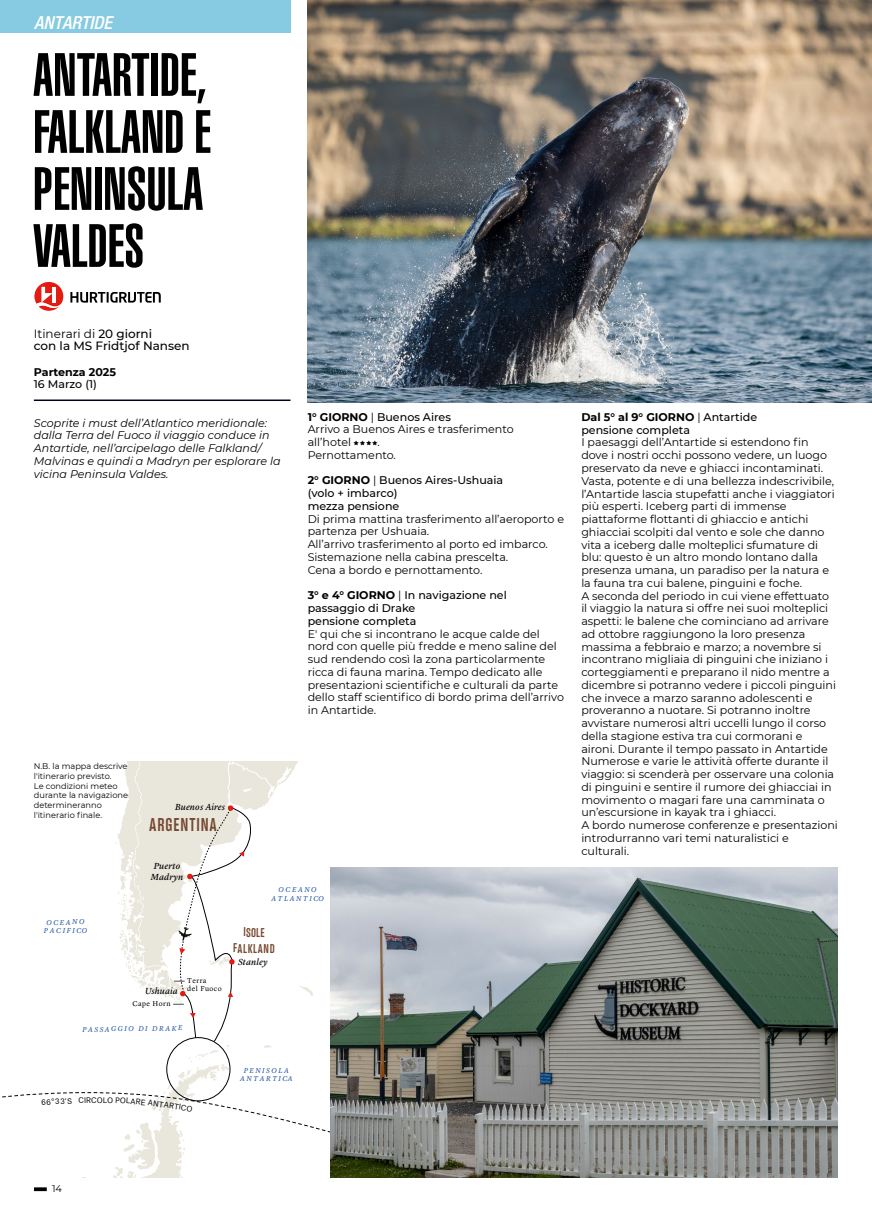
<style>
.page{position:relative;width:872px;height:1212px;background:#fff}
.page>*{position:absolute;margin:0;border:0;box-sizing:border-box;transform-origin:0 0}
.t1{font:60px/57px "Helvetica LT Std Ultra Comp";color:#000}
.t2{font:700 condensed 19.5px "Hurtigruten Display";letter-spacing:.045em;color:#764830}
.t3{font:italic 500 condensed 18px "Helvetica Neue LT Std";color:#fff}
.t4{font:700 condensed 13.35px/16px "Hurtigruten Display";color:#764830;text-align:center}
.t5{font:500 12px/12px "Montserrat";color:#000}
.t6{font:11.1px/12.8px "Montserrat";color:#000}
.t7{font:italic 11.1px/12.8px "Montserrat";color:#000}
.t8{font:500 11.1px/12.8px "Montserrat";color:#000}
.t9{font:700 11.1px "Montserrat";color:#000}
.t10{font:9.75px "Montserrat";color:#000}
.t11{font:italic 9.15px/10.9px "Lyon Text Regular No.2";letter-spacing:.015em;color:#000;text-align:center}
.t12{font:8.25px/9.8px "Montserrat";color:#000}
.t13{font:italic 7.35px/8.9px "Lyon Text";letter-spacing:.2em;color:#1f519f;text-align:center}
.t14{font:7.35px/8.9px "Lyon Text";letter-spacing:.06em;color:#000}
.t15{font:7.35px "Atlas Grotesk";color:#000}
.s1{font-weight:400}
.s2{font-weight:700}
.s3{font-weight:500}
</style>
<div class="page">
<svg style="left:34px;top:1187px;width:13px;height:4px"></svg>
<div style="left:0;top:0;width:291px;height:33px;background:#86cbe2"></div>
<img style="left:308px;top:0;width:563px;height:402px">
<hr style="left:34px;top:399px;width:256px;height:2px;background:#030022">
<svg style="left:70px;top:292px;width:91px;height:11px"></svg>
<svg style="left:34px;top:282px;width:29px;height:29px"></svg>
<img style="left:360px;top:867px;width:478px;height:311px">
<hr style="left:871px;top:0;width:1px;height:402px;background:#ededed">
<svg style="left:2px;top:761px;width:358px;height:417px"></svg>
<h3 class="t3" style="left:34px;top:12px;width:80px">ANTARTIDE</h3>
<h1 class="t1" style="left:33px;top:47px;width:179px">ANTARTIDE,<br>FALKLAND E<br>PENINSULA<br>VALDES</h1>
<p class="t5" style="left:34px;top:327px;width:157px"><span class="s1">Itinerari di</span> 20 giorni<br>con la MS Fridtjof Nansen</p>
<p class="t9" style="left:34px;top:364px;width:84px">Partenza 2025</p>
<p class="t8" style="left:34px;top:377px;width:65px">16 Marzo (1)</p>
<p class="t7" style="left:34px;top:416px;width:248px">Scoprite i must dell’Atlantico meridionale: dalla Terra del Fuoco il viaggio conduce in Antartide, nell’arcipelago delle Falkland/ Malvinas e quindi a Madryn per esplorare la vicina Peninsula Valdes.</p>
<p class="t12" style="left:34px;top:761px;width:96px">N.B. la mappa descrive l'itinerario previsto.<br>Le condizioni meteo durante la navigazione determineranno l'itinerario finale.</p>
<p class="t11" style="left:175px;top:801px;width:52px">Buenos Aires</p>
<h2 class="t2" style="left:149px;top:816px;width:69px">ARGENTINA</h2>
<p class="t11" style="left:151px;top:860px;width:34px">Puerto<br>Madryn</p>
<p class="t6" style="left:308px;top:410px;width:207px"><span class="s2">1° GIORNO</span> | <span class="s3">Buenos Aires<br></span>Arrivo a Buenos Aires e trasferimento all’hotel</p>
<p class="t6" style="left:308px;top:435px;width:90px;text-indent:70px">.<br>Pernottamento.</p>
<p class="t8" style="left:308px;top:474px;width:197px"><span class="s2">2° GIORNO</span> <span class="s1">|</span> Buenos Aires-Ushuaia (volo + imbarco)<br>mezza pensione</p>
<p class="t6" style="left:308px;top:512px;width:258px">Di prima mattina trasferimento all’aeroporto e partenza per Ushuaia.<br>All’arrivo trasferimento al porto ed imbarco.<br>Sistemazione nella cabina prescelta.<br>Cena a bordo e pernottamento.</p>
<p class="t8" style="left:308px;top:588px;width:201px"><span class="s2">3° e 4° GIORNO</span> <span class="s1">|</span> In navigazione nel passaggio di Drake<br>pensione completa</p>
<p class="t6" style="left:308px;top:627px;width:258px">E' qui che si incontrano le acque calde del nord con quelle più fredde e meno saline del sud rendendo così la zona particolarmente ricca di fauna marina. Tempo dedicato alle presentazioni scientifiche e culturali da parte dello staff scientifico di bordo prima dell’arrivo in Antartide.</p>
<p class="t13" style="left:44px;top:917px;width:45px">OCEANO<br>PACIFICO</p>
<p class="t11" style="left:145px;top:985px;width:34px">Ushuaia</p>
<p class="t14" style="left:132px;top:998px;width:40px">Cape Horn</p>
<p class="t14" style="left:187px;top:975px;width:36px">Terra<br>del Fuoco</p>
<p class="t13" style="left:82px;top:1024px;width:102px;rotate:-1deg">PASSAGGIO DI DRAKE</p>
<p class="t13" style="left:271px;top:884px;width:54px">OCEANO<br>ATLANTICO</p>
<p class="t4" style="left:234px;top:924px;width:43px;rotate:1deg">ISOLE<br>FALKLAND</p>
<p class="t11" style="left:238px;top:956px;width:31px">Stanley</p>
<p class="t15" style="left:97px;top:1094px;width:8px">O</p>
<p class="t13" style="left:240px;top:1065px;width:54px">PENISOLA<br>ANTARTICA</p>
<p class="t8" style="left:581px;top:410px;width:177px"><span class="s2">Dal 5° al 9° GIORNO</span> <span class="s1">|</span> Antartide pensione completa</p>
<p class="t6" style="left:581px;top:436px;width:258px">I paesaggi dell’Antartide si estendono fin dove i nostri occhi possono vedere, un luogo preservato da neve e ghiacci incontaminati.<br>Vasta, potente e di una bellezza indescrivibile, l’Antartide lascia stupefatti anche i viaggiatori più esperti. Iceberg parti di immense piattaforme flottanti di ghiaccio e antichi ghiacciai scolpiti dal vento e sole che danno vita a iceberg dalle molteplici sfumature di blu: questo è un altro mondo lontano dalla presenza umana, un paradiso per la natura e la fauna tra cui balene, pinguini e foche.<br>A seconda del periodo in cui viene effettuato<br>il viaggio la natura si offre nei suoi molteplici aspetti: le balene che cominciano ad arrivare ad ottobre raggiungono la loro presenza massima a febbraio e marzo; a novembre si incontrano migliaia di pinguini che iniziano i corteggiamenti e preparano il nido mentre a dicembre si potranno vedere i piccoli pinguini che invece a marzo saranno adolescenti e proveranno a nuotare. Si potranno inoltre avvistare numerosi altri uccelli lungo il corso della stagione estiva tra cui cormorani e aironi. Durante il tempo passato in Antartide Numerose e varie le attività offerte durante il viaggio: si scenderà per osservare una colonia di pinguini e sentire il rumore dei ghiacciai in movimento o magari fare una camminata o un’escursione in kayak tra i ghiacci.<br>A bordo numerose conferenze e presentazioni introdurranno vari temi naturalistici e culturali.</p>
<p class="t10" style="left:52px;top:1182px;width:11px">14</p>
</div>
